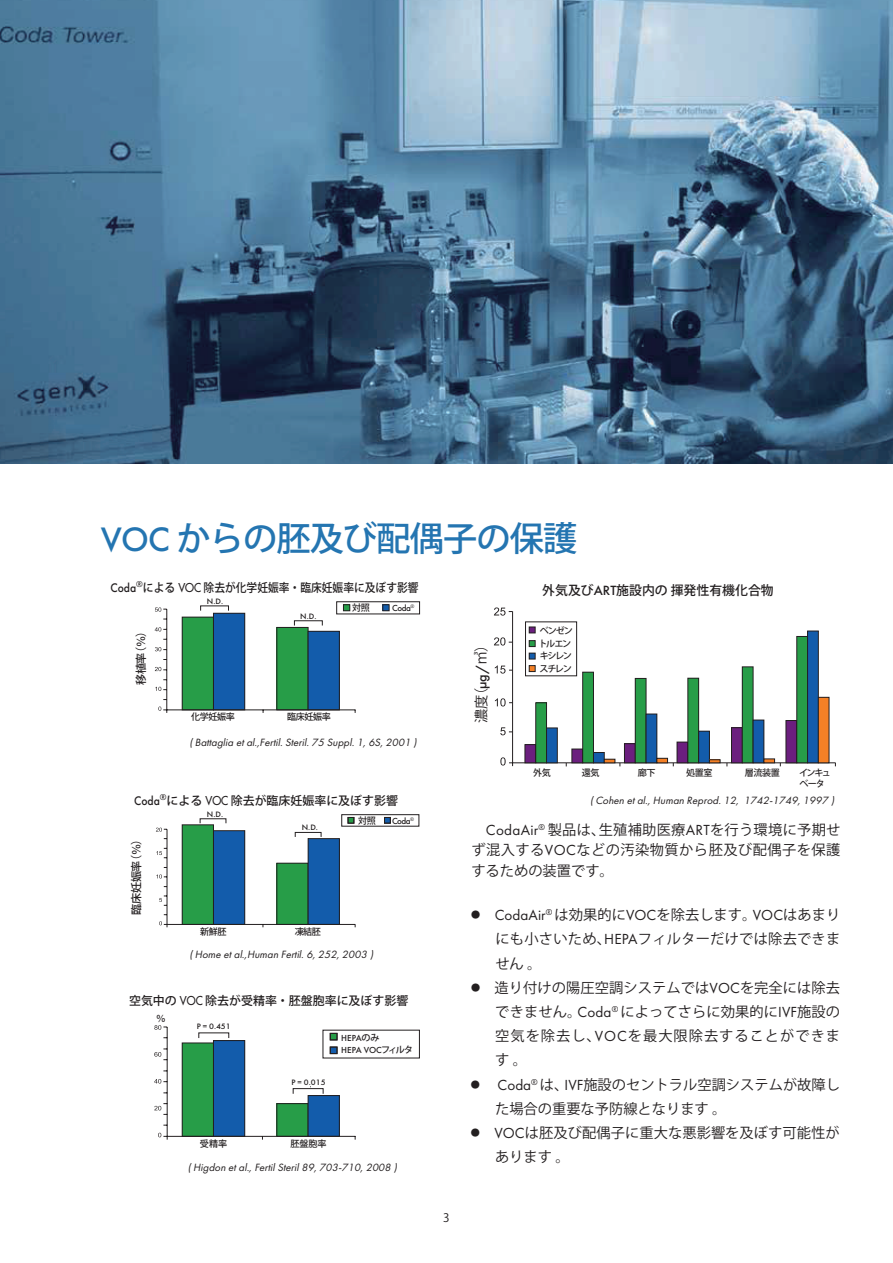
<style>
.page{position:relative;width:893px;height:1263px;background:#fff}
.page>*{position:absolute;margin:0;border:0;box-sizing:border-box;transform-origin:0 0}
.t1{font:500 34.2px "Koz Go Pro";letter-spacing:-.025em;color:#2475b1}
.t2{font:14.25px/20.2px "Koz Go Pro";letter-spacing:.005em;color:#231f20}
.t3{font:14.25px "Koz Go Pro";letter-spacing:.07em;color:#231f20}
.t4{font:14.1px "Koz Go Pr 6 N";color:#231f20}
.t5{font:500 12.9px "Koz Go Pro";color:#231f20}
.t6{font:500 12px "Koz Go Pro";color:#231f20}
.t7{font:500 12px "Koz Go Pro";color:#231f20;scale:.9 1}
.t8{font:11.7px "Koz Go Pro";color:#231f20}
.t9{font:500 11.1px "Koz Go Pr 6 N";letter-spacing:-.025em;color:#231f20}
.t10{font:italic 10.95px "Futura PT";color:#231f20}
.t11{font:500 9.6px "Koz Go Pr 6 N";color:#231f20}
.t12{font:500 9.15px/10.9px "Koz Go Pr 6 N";letter-spacing:-.05em;color:#231f20}
.t13{font:500 9.15px "Futura PT";letter-spacing:-.03em;color:#231f20}
.t14{font:500 9.15px/12.6px "Koz Go Pr 6 N";letter-spacing:-.13em;color:#231f20}
.t15{font:500 8.1px "Futura PT";color:#231f20;scale:1.06 1}
.s1{font-family:"Futura PT";font-size:35.25px}
.s2{font-family:"Futura PT";font-size:12.9px}
.s3{font-family:"Futura";font-weight:400}
.s4{font-family:"Futura PT";font-size:13.95px}
.s5{font-family:"Koz Go Pr 6 N"}
.s6{font-family:"Futura PT";font-weight:500}
.s7{font-family:"Futura PT";font-size:15.15px}
.s8{font-size:9.15px}
</style>
<div class="page">
<img style="left:0;top:0;width:893px;height:464px">
<svg style="left:512px;top:611px;width:324px;height:152px"></svg>
<div style="left:572px;top:749px;width:11px;height:14px;background:#6b1f7e"></div>
<div style="left:572px;top:749px;width:11px;height:14px;border:1px solid #231f20"></div>
<div style="left:583px;top:672px;width:10px;height:91px;background:#279d48"></div>
<div style="left:582px;top:672px;width:12px;height:91px;border:1px solid #231f20"></div>
<div style="left:593px;top:752px;width:11px;height:11px;background:#135cab"></div>
<div style="left:593px;top:752px;width:11px;height:11px;border:1px solid #231f20"></div>
<div style="left:525px;top:745px;width:11px;height:18px;background:#6b1f7e"></div>
<div style="left:525px;top:744px;width:11px;height:19px;border:1px solid #231f20"></div>
<div style="left:536px;top:703px;width:10px;height:60px;background:#279d48"></div>
<div style="left:535px;top:702px;width:12px;height:61px;border:1px solid #231f20"></div>
<div style="left:546px;top:728px;width:11px;height:35px;background:#135cab"></div>
<div style="left:546px;top:728px;width:11px;height:35px;border:1px solid #231f20"></div>
<div style="left:624px;top:744px;width:11px;height:19px;background:#6b1f7e"></div>
<div style="left:624px;top:743px;width:11px;height:20px;border:1px solid #231f20"></div>
<div style="left:635px;top:678px;width:11px;height:85px;background:#279d48"></div>
<div style="left:635px;top:678px;width:11px;height:85px;border:1px solid #231f20"></div>
<div style="left:646px;top:714px;width:11px;height:49px;background:#135cab"></div>
<div style="left:646px;top:714px;width:11px;height:49px;border:1px solid #231f20"></div>
<div style="left:657px;top:758px;width:10px;height:5px;background:#f48026"></div>
<div style="left:657px;top:758px;width:11px;height:5px;border:1px solid #231f20"></div>
<div style="left:677px;top:742px;width:11px;height:21px;background:#6b1f7e"></div>
<div style="left:677px;top:742px;width:11px;height:21px;border:1px solid #231f20"></div>
<div style="left:688px;top:678px;width:11px;height:85px;background:#279d48"></div>
<div style="left:688px;top:678px;width:11px;height:85px;border:1px solid #231f20"></div>
<div style="left:699px;top:731px;width:10px;height:32px;background:#135cab"></div>
<div style="left:698px;top:731px;width:12px;height:32px;border:1px solid #231f20"></div>
<div style="left:709px;top:759px;width:11px;height:4px;border:1px solid #231f20"></div>
<div style="left:731px;top:728px;width:11px;height:35px;background:#6b1f7e"></div>
<div style="left:731px;top:727px;width:11px;height:36px;border:1px solid #231f20"></div>
<div style="left:742px;top:667px;width:11px;height:96px;background:#279d48"></div>
<div style="left:742px;top:667px;width:11px;height:96px;border:1px solid #231f20"></div>
<div style="left:753px;top:720px;width:11px;height:43px;background:#135cab"></div>
<div style="left:753px;top:720px;width:11px;height:43px;border:1px solid #231f20"></div>
<div style="left:786px;top:720px;width:11px;height:43px;background:#6b1f7e"></div>
<div style="left:786px;top:720px;width:11px;height:43px;border:1px solid #231f20"></div>
<div style="left:797px;top:636px;width:10px;height:127px;background:#279d48"></div>
<div style="left:796px;top:636px;width:12px;height:127px;border:1px solid #231f20"></div>
<div style="left:807px;top:631px;width:11px;height:132px;background:#135cab"></div>
<div style="left:807px;top:631px;width:12px;height:132px;border:1px solid #231f20"></div>
<div style="left:818px;top:697px;width:11px;height:66px;background:#f48026"></div>
<div style="left:818px;top:697px;width:11px;height:66px;border:1px solid #231f20"></div>
<svg style="left:529px;top:627px;width:6px;height:6px"></svg>
<div style="left:529px;top:640px;width:6px;height:7px;border:1px solid #231f20"></div>
<svg style="left:529px;top:653px;width:6px;height:6px"></svg>
<div style="left:529px;top:665px;width:6px;height:7px;border:1px solid #231f20"></div>
<div style="left:525px;top:621px;width:52px;height:55px;border:1px solid #231f20"></div>
<svg style="left:494px;top:607px;width:18px;height:9px"></svg>
<svg style="left:494px;top:637px;width:18px;height:8px"></svg>
<svg style="left:495px;top:665px;width:18px;height:9px"></svg>
<svg style="left:495px;top:698px;width:18px;height:8px"></svg>
<svg style="left:500px;top:727px;width:12px;height:8px"></svg>
<svg style="left:500px;top:757px;width:13px;height:9px"></svg>
<svg style="left:155px;top:601px;width:265px;height:112px"></svg>
<svg style="left:156px;top:814px;width:263px;height:114px"></svg>
<svg style="left:154px;top:1025px;width:266px;height:115px"></svg>
<div style="left:293px;top:1088px;width:30px;height:6px;border:1px solid #231f20"></div>
<h1 class="t1" style="left:101px;top:516px;width:478px"><span class="s1">VOC</span> からの胚及び配偶子の保護</h1>
<p class="t7" style="left:111px;top:580px;width:344px"><span class="s2">Coda</span><sup>®</sup>による <span class="s3">VOC</span> 除去が化学妊娠率・臨床妊娠率に及ぼす影響</p>
<p class="t5" style="left:542px;top:582px;width:233px">外気及び<span class="s4">ART</span>施設内の 揮発性有機化合物</p>
<p class="t15" style="left:207px;top:596px;width:17px">N.D.</p>
<p class="t12" style="left:352px;top:603px;width:19px">対照</p>
<p class="t13" style="left:392px;top:603px;width:24px">Coda<sup>®</sup></p>
<p class="t15" style="left:300px;top:611px;width:17px">N.D.</p>
<p class="t9" style="left:135px;top:685px;width:61px;rotate:-90deg">移植率（％）</p>
<p class="t12" style="left:191px;top:711px;width:45px">化学妊娠率</p>
<p class="t12" style="left:287px;top:712px;width:45px">臨床妊娠率</p>
<p class="t10" style="left:189px;top:736px;width:231px">( Battaglia etal.,Fertil.Steril.75 Suppl.1,6S,2001 )</p>
<p class="t6" style="left:134px;top:793px;width:265px"><span class="s2">Coda</span><sup>®</sup>による <span class="s3">VOC</span> 除去が臨床妊娠率に及ぼす影響</p>
<p class="t9" style="left:130px;top:915px;width:83px;rotate:-90deg">臨床妊娠率（％）</p>
<p class="t15" style="left:207px;top:809px;width:17px">N.D.</p>
<p class="t15" style="left:302px;top:822px;width:17px">N.D.</p>
<p class="t12" style="left:358px;top:815px;width:19px">対照</p>
<p class="t13" style="left:392px;top:816px;width:24px">Coda<sup>®</sup></p>
<p class="t12" style="left:200px;top:926px;width:28px">新鮮胚</p>
<p class="t12" style="left:295px;top:926px;width:28px">凍結胚</p>
<p class="t10" style="left:189px;top:948px;width:188px">( Home etal.,Human Fertil.6,252,2003 )</p>
<p class="t6" style="left:129px;top:993px;width:281px">空気中の <span class="s3">VOC</span> 除去が受精率・胚盤胞率に及ぼす影響</p>
<p class="t11" style="left:156px;top:1013px;width:11px">％</p>
<p class="t15" style="left:197px;top:1021px;width:34px">P = 0.451</p>
<p class="t15" style="left:291px;top:1077px;width:34px">P = 0.015</p>
<p class="t13" style="left:341px;top:1032px;width:40px">HEPA<span class="s5">のみ</span></p>
<p class="t13" style="left:341px;top:1044px;width:74px">HEPA VOC<span class="s5">フィルタ</span></p>
<p class="t12" style="left:200px;top:1139px;width:29px">受精率</p>
<p class="t12" style="left:290px;top:1139px;width:38px">胚盤胞率</p>
<p class="t10" style="left:188px;top:1161px;width:213px">( Higdon etal.,FertilSteril89,703-710,2008 )</p>
<p class="t8" style="left:443px;top:1210px;width:8px">3</p>
<p class="t4" style="left:473px;top:723px;width:87px;rotate:-90deg">濃度（<span class="s6">µg/</span>㎥）</p>
<p class="t14" style="left:538px;top:624px;width:36px">ベンゼントルエンキシレンスチレン</p>
<p class="t12" style="left:533px;top:768px;width:19px">外気</p>
<p class="t12" style="left:582px;top:768px;width:19px">還気</p>
<p class="t12" style="left:638px;top:768px;width:19px">廊下</p>
<p class="t12" style="left:686px;top:768px;width:28px">処置室</p>
<p class="t12" style="left:745px;top:768px;width:36px">層流装置</p>
<p class="t12" style="left:799px;top:768px;width:33px">インキュベータ</p>
<p class="t10" style="left:590px;top:794px;width:248px">( Cohen etal.,Human Reprod.12, 1742-1749,1997 )</p>
<p class="t2" style="left:471px;top:820px;width:371px;text-align:justify;text-indent:15px"><span class="s7">CodaAir</span><sup>®</sup> 製品は、生殖補助医療<span class="s7">ART</span>を行う環境に予期せず混入する<span class="s7">VOC</span>などの汚染物質から胚及び配偶子を保護するための装置です。</p>
<p class="t2" style="left:471px;top:905px;width:371px"><span class="s8">●</span> <span class="s7">CodaAir</span><sup>®</sup> は効果的に<span class="s7">VOC</span>を除去します。<span class="s7">VOC</span>はあまり</p>
<p class="t2" style="left:495px;top:929px;width:346px">にも小さいため、<span class="s7">HEPA</span>フィルターだけでは除去できま</p>
<p class="t2" style="left:495px;top:953px;width:48px">せん。</p>
<p class="t2" style="left:471px;top:978px;width:371px"><span class="s8">●</span>　造り付けの陽圧空調システムでは<span class="s7">VOC</span>を完全には除去</p>
<p class="t2" style="left:495px;top:1002px;width:346px">できません。<span class="s7">Coda</span><sup>®</sup> によってさらに効果的に<span class="s7">IVF</span>施設の</p>
<p class="t3" style="left:495px;top:1027px;width:346px">空気を除去し、<span class="s7">VOC</span>を最大限除去することができま</p>
<p class="t2" style="left:495px;top:1050px;width:33px">す。</p>
<p class="t2" style="left:495px;top:1073px;width:346px;line-height:24.3px;text-indent:-24px"><span class="s8">●</span> <span class="s7">Coda</span><sup>®</sup> は、<span class="s7">IVF</span>施設のセントラル空調システムが故障した場合の重要な予防線となります。</p>
<p class="t2" style="left:495px;top:1121px;width:346px;line-height:24.3px;text-indent:-24px"><span class="s8">●</span> <span class="s7">VOC</span>は胚及び配偶子に重大な悪影響を及ぼす可能性があります。</p>
</div>
